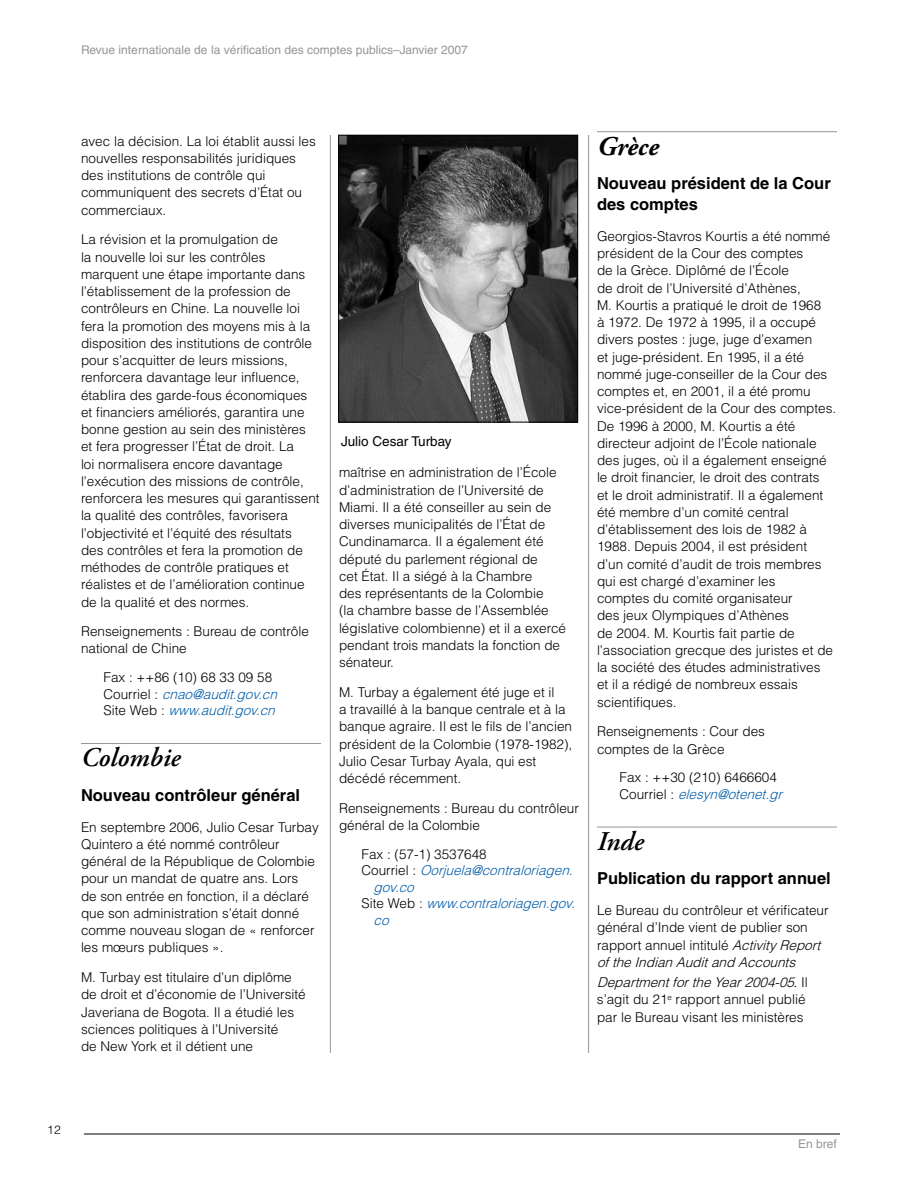
<style>
.page{position:relative;width:918px;height:1188px;background:#fff}
.page>*{position:absolute;margin:0;border:0;box-sizing:border-box;transform-origin:0 0}
.t1{font:italic 600 27px "Adobe Garamond Pro";color:#000}
.t2{font:italic 700 27px "Adobe Garamond Pro";letter-spacing:-.01em;color:#000}
.t3{font:700 16.5px/21px "Helvetica";color:#000}
.t4{font:300 13.5px/17.2px "Helvetica";color:#000}
.t5{font:italic 300 13.5px/16.5px "Helvetica";color:#005cab}
.t6{font:13.5px "Helvetica";color:#000}
.t7{font:12px "Helvetica";color:#939598}
.t8{font:300 12px "Helvetica";color:#000}
.s1{font-style:italic;color:#005cab}
.s2{font-style:normal;color:#000}
.s3{font-style:italic}
.s4{font-family:"Adobe Garamond Pro";font-weight:400;font-style:italic}
</style>
<div class="page">
<hr style="left:84px;top:1134px;width:756px;height:1px;background:#000">
<hr style="left:588px;top:135px;width:1px;height:918px;background:#939598">
<hr style="left:330px;top:135px;width:1px;height:918px;background:#939598">
<hr style="left:81px;top:743px;width:240px;height:1px;background:#939598">
<hr style="left:597px;top:131px;width:240px;height:1px;background:#939598">
<hr style="left:597px;top:827px;width:240px;height:1px;background:#939598">
<img style="left:340px;top:137px;width:236px;height:283px">
<div style="left:338px;top:135px;width:240px;height:287px;border:1px solid #000"></div>
<p class="t7" style="left:81px;top:43px;width:388px">Revue internationale de la vérification des comptes publics–Janvier 2007</p>
<p class="t4" style="left:81px;top:132px;width:236px">avec la décision. La loi établit aussi les nouvelles responsabilités juridiques des institutions de contrôle qui communiquent des secrets d’État ou commerciaux.</p>
<p class="t4" style="left:81px;top:231px;width:240px">La révision et la promulgation de<br>la nouvelle loi sur les contrôles marquent une étape importante dans l’établissement de la profession de contrôleurs en Chine. La nouvelle loi fera la promotion des moyens mis à la disposition des institutions de contrôle pour s’acquitter de leurs missions, renforcera davantage leur influence, établira des garde-fous économiques et financiers améliorés, garantira une bonne gestion au sein des ministères et fera progresser l’État de droit. La<br>loi normalisera encore davantage l’exécution des missions de contrôle, renforcera les mesures qui garantissent la qualité des contrôles, favorisera l’objectivité et l’équité des résultats<br>des contrôles et fera la promotion de méthodes de contrôle pratiques et réalistes et de l’amélioration continue de la qualité et des normes.</p>
<p class="t4" style="left:81px;top:622px;width:229px">Renseignements : Bureau de contrôle national de Chine</p>
<p class="t4" style="left:104px;top:669px;width:179px;line-height:16.5px">Fax : ++86 (1 0) 68 33 09 58<br>C o u r r i e l : <span class="s1">cnao@audit.gov.cn<br></span>S i t e W e b : <span class="s1">www.audit.gov.cn</span></p>
<h1 class="t1" style="left:81px;top:742px;width:101px">Colombie</h1>
<p class="t3" style="left:81px;top:784px;width:221px">Nouveau contrôleur général</p>
<p class="t4" style="left:81px;top:818px;width:239px">En septembre 2006, Julio Cesar Turbay Quintero a été nommé contrôleur général de la République de Colombie pour un mandat de quatre ans. Lors<br>de son entrée en fonction, il a déclaré que son administration s’était donné comme nouveau slogan de « renforcer les mœurs publiques ».</p>
<p class="t4" style="left:81px;top:968px;width:226px">M. Turbay est titulaire d’un diplôme de droit et d’économie de l’Université Javeriana de Bogota. Il a étudié les sciences politiques à l’Université<br>de New York et il détient une</p>
<p class="t6" style="left:341px;top:434px;width:112px">Julio Cesar Turbay</p>
<p class="t4" style="left:339px;top:464px;width:229px">maîtrise en administration de l’École d’administration de l’Université de Miami. Il a été conseiller au sein de diverses municipalités de l’État de Cundinamarca. Il a également été député du parlement régional de<br>cet État. Il a siégé à la Chambre<br>des représentants de la Colombie<br>(la chambre basse de l’Assemblée législative colombienne) et il a exercé pendant trois mandats la fonction de sénateur.</p>
<p class="t4" style="left:339px;top:683px;width:235px">M. Turbay a également été juge et il<br>a travaillé à la banque centrale et à la banque agraire. Il est le fils de l’ancien président de la Colombie (1978</p>
<p class="t4" style="left:530px;top:735px;width:13px">-1982</p>
<p class="t4" style="left:564px;top:735px;width:10px">),</p>
<p class="t4" style="left:339px;top:752px;width:199px">Julio Cesar Turbay Ayala, qui est décédé récemment.</p>
<p class="t4" style="left:339px;top:799px;width:241px">Renseignements : Bureau du contrôleur général de la Colombie</p>
<p class="t4" style="left:362px;top:845px;width:82px">Fax : (57-1 ) 3537648</p>
<p class="t5" style="left:362px;top:862px;width:217px"><span class="s2">C o u r r i e l :</span> Oorjuela@contraloriagen.</p>
<p class="t5" style="left:374px;top:878px;width:46px">gov.co</p>
<p class="t5" style="left:362px;top:895px;width:219px"><span class="s2">S i t e W e b :</span> www.contraloriagen.gov.</p>
<p class="t5" style="left:374px;top:911px;width:21px">co</p>
<h1 class="t2" style="left:597px;top:130px;width:63px">Grèce</h1>
<p class="t3" style="left:597px;top:173px;width:235px">Nouveau président de la Cour des comptes</p>
<p class="t4" style="left:597px;top:227px;width:235px">Georgios-Stavros Kourtis a été nommé président de la Cour des comptes<br>de la Grèce. Diplômé de l’École<br>de droit de l’Université d’Athènes,<br>M. Kourtis a pratiqué le droit de 1968<br>à 1972</p>
<p class="t4" style="left:597px;top:313px;width:221px;text-indent:145px">, il a occupé divers postes : juge, juge d’examen et juge‑président. En 1995</p>
<p class="t4" style="left:638px;top:313px;width:37px">. De 1972</p>
<p class="t4" style="left:701px;top:313px;width:20px">à 1995</p>
<p class="t4" style="left:597px;top:348px;width:241px;text-indent:160px">, il a été nommé juge-conseiller de la Cour des comptes et, en 2001 , il a été promu vice-président de la Cour des comptes.<br>De 1996</p>
<p class="t4" style="left:597px;top:417px;width:231px;text-indent:55px">à 2000, M. Kourtis a été directeur adjoint de l’École nationale des juges, où il a également enseigné le droit financier, le droit des contrats et le droit administratif. Il a également été membre d’un comité central d’établissement des lois de 1982</p>
<p class="t4" style="left:800px;top:520px;width:9px">à</p>
<p class="t4" style="left:597px;top:538px;width:238px;text-indent:30px">. Depuis 2004, il est président d’un comité d’audit de trois membres qui est chargé d’examiner les<br>comptes du comité organisateur<br>des jeux Olympiques d’Athènes<br>de 2004. M. Kourtis fait partie de l’association grecque des juristes et de la société des études administratives et il a rédigé de nombreux essais scientifiques.</p>
<p class="t4" style="left:597px;top:722px;width:170px">Renseignements : Cour des comptes de la Grèce</p>
<p class="t4" style="left:620px;top:769px;width:114px">Fax : ++30 (21 0) 64666</p>
<p class="t4" style="left:597px;top:538px;width:8px">1988</p>
<p class="t5" style="left:620px;top:769px;width:168px;text-indent:142px"><span class="s2">04<br>C o u r r i e l :</span> elesyn@otenet.gr</p>
<h1 class="t1" style="left:597px;top:826px;width:48px">Inde</h1>
<p class="t3" style="left:597px;top:868px;width:235px">Publication du rapport annuel</p>
<p class="t4" style="left:597px;top:901px;width:233px">Le Bureau du contrôleur et vérificateur général d’Inde vient de publier son rapport annuel intitulé <span class="s3">ActivityReport oftheIndianAuditand Accounts</span></p>
<p class="t4" style="left:597px;top:973px;width:212px"><span class="s3">DepartmentfortheYear2004‑05</span><span class="s4">.</span> I l s’agit du 21 <sup>e</sup> rapport annuel publié par le Bureau visant les ministères</p>
<p class="t8" style="left:47px;top:1122px;width:7px">12</p>
<p class="t7" style="left:798px;top:1137px;width:40px">En bref</p>
</div>
